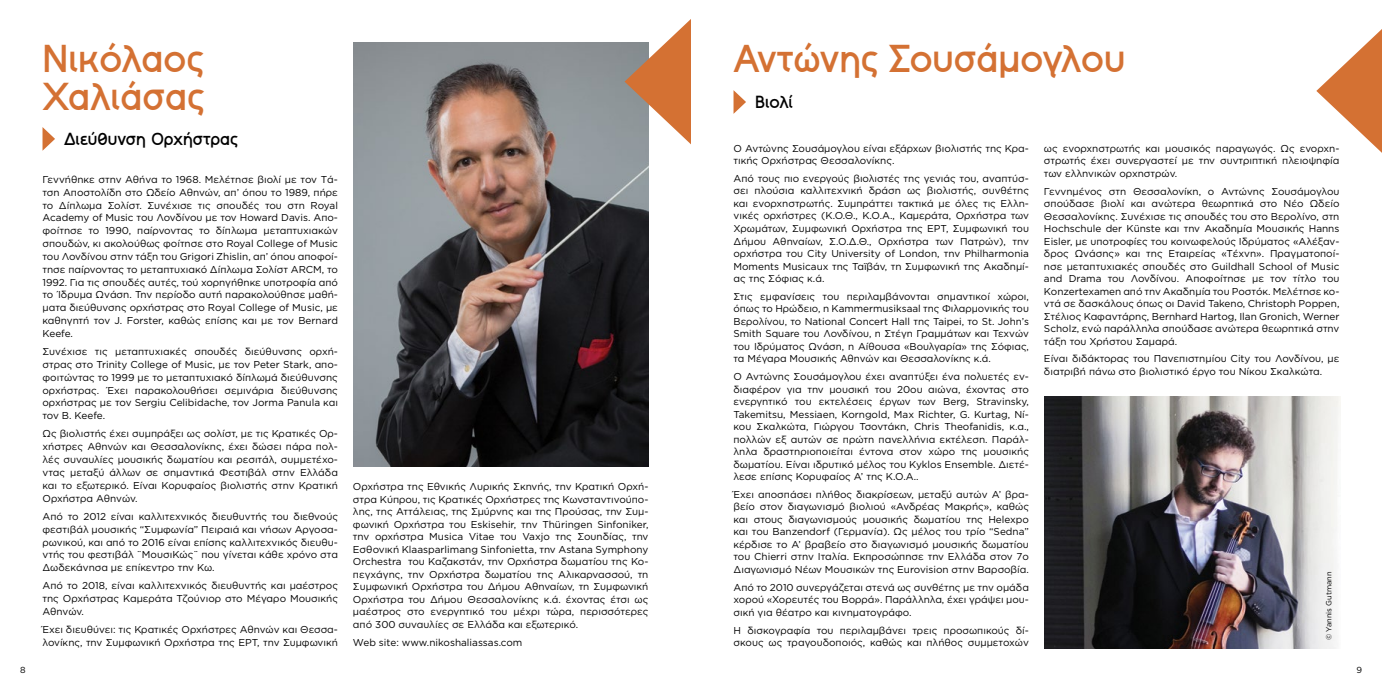
<style>
.page{position:relative;width:1382px;height:691px;background:#fff}
.page>*{position:absolute;margin:0;border:0;box-sizing:border-box;transform-origin:0 0}
.t1{font:700 38.75px/38.8px "Minera";color:#d47133}
.t2{font:700 17.5px "Minera";color:#000}
.t3{font:10px/12.5px "Gotham Greek";color:#000;text-align:justify}
.t4{font:8.75px "Gotham Greek";color:#000}
.t5{font:7.5px "Gotham Greek";color:#000}
</style>
<div class="page">
<img style="left:353px;top:43px;width:295px;height:424px">
<svg style="left:43px;top:127px;width:12px;height:23px"></svg>
<img style="left:1044px;top:396px;width:296px;height:252px">
<svg style="left:733px;top:90px;width:13px;height:24px"></svg>
<svg style="left:625px;top:19px;width:66px;height:125px"></svg>
<svg style="left:1316px;top:29px;width:66px;height:124px"></svg>
<h1 class="t1" style="left:43px;top:38px;width:164px">Νικόλαος<br>Χαλιάσας</h1>
<h2 class="t2" style="left:64px;top:129px;width:176px">Διεύθυνση Ορχήστρας</h2>
<p class="t3" style="left:43px;top:173px;width:297px;line-height:12.9px">Γεννήθηκε στην Αθήνα το 1968. Μελέτησε βιολί με τον Τά&shy;τση Αποστολίδη στο Ωδείο Αθηνών, απ’ όπου το 1989, πήρε το Δίπλωμα Σολίστ. Συνέχισε τις σπουδές του στη Royal Academy of Music του Λονδίνου με τον Howard Davis. Απο&shy;φοίτησε το 1990, παίρνοντας το δίπλωμα μεταπτυχιακών σπουδών, κι ακολούθως φοίτησε στο Royal College of Music του Λονδίνου στην τάξη του Grigori Zhislin, απ’ όπου αποφοί&shy;τησε παίρνοντας το μεταπτυχιακό Δίπλωμα Σολίστ ARCM, το 1992. Για τις σπουδές αυτές, τού χορηγήθηκε υποτροφία από το Ίδρυμα Ωνάση. Την περίοδο αυτή παρακολούθησε μαθή&shy;ματα διεύθυνσης ορχήστρας στο Royal College of Music, με καθηγητή τον J. Forster, καθώς επίσης και με τον Bernard Keefe.</p>
<p class="t3" style="left:43px;top:345px;width:297px;line-height:12.9px">Συνέχισε τις μεταπτυχιακές σπουδές διεύθυνσης ορχή&shy;στρας στο Trinity College of Music, με τον Peter Stark, απο&shy;φοιτώντας το 1999 με το μεταπτυχιακό δίπλωμά διεύθυνσης ορχήστρας. Έχει παρακολουθήσει σεμινάρια διεύθυνσης ορχήστρας με τον Sergiu Celibidache, τον Jorma Panula και τον B. Keefe.</p>
<p class="t3" style="left:43px;top:427px;width:297px;line-height:12.9px">Ως βιολιστής έχει συμπράξει ως σολίστ, με τις Κρατικές Ορ&shy;χήστρες Αθηνών και Θεσσαλονίκης, έχει δώσει πάρα πολ&shy;λές συναυλίες μουσικής δωματίου και ρεσιτάλ, συμμετέχο&shy;ντας μεταξύ άλλων σε σημαντικά Φεστιβάλ στην Ελλάδα και το εξωτερικό. Είναι Κορυφαίος βιολιστής στην Κρατική Ορχήστρα Αθηνών.</p>
<p class="t3" style="left:43px;top:510px;width:297px;line-height:12.9px">Από το 2012 είναι καλλιτεχνικός διευθυντής του διεθνούς φεστιβάλ μουσικής “Συμφωνία” Πειραιά και νήσων Αργοσα&shy;ρωνικού, και από το 2016 είναι επίσης καλλιτεχνικός διευθυ&shy;ντής του φεστιβάλ ¨ΜουσιΚώς¨ που γίνεται κάθε χρόνο στα Δωδεκάνησα με επίκεντρο την Κω.</p>
<p class="t3" style="left:43px;top:579px;width:297px;line-height:12.9px">Από το 2018, είναι καλλιτεχνικός διευθυντής και μαέστρος της Ορχήστρας Καμεράτα Τζούνιορ στο Μέγαρο Μουσικής Αθηνών.</p>
<p class="t3" style="left:43px;top:623px;width:297px;line-height:12.9px">Έχει διευθύνει: τις Κρατικές Ορχήστρες Αθηνών και Θεσσα&shy;λονίκης, την Συμφωνική Ορχήστρα της ΕΡΤ, την Συμφωνική</p>
<p class="t3" style="left:353px;top:480px;width:297px">Ορχήστρα της Εθνικής Λυρικής Σκηνής, την Κρατική Ορχή&shy;στρα Κύπρου, τις Κρατικές Ορχήστρες της Κωνσταντινούπο&shy;λης, της Αττάλειας, της Σμύρνης και της Προύσας, την Συμ&shy;φωνική Ορχήστρα του Eskisehir, την Thüringen Sinfoniker, την ορχήστρα Musica Vitae του Vaxjo της Σουηδίας, την Εσθονική Klaasparlimang Sinfonietta, την Astana Symphony Orchestra του Καζακστάν, την Ορχήστρα δωματίου της Κο&shy;πεγχάγης, την Ορχήστρα δωματίου της Αλικαρνασσού, τη Συμφωνική Ορχήστρα του Δήμου Αθηναίων, τη Συμφωνική Ορχήστρα του Δήμου Θεσσαλονίκης κ.ά. έχοντας έτσι ως μαέστρος στο ενεργητικό του μέχρι τώρα, περισσότερες από 300 συναυλίες σε Ελλάδα και εξωτερικό.</p>
<p class="t3" style="left:353px;top:636px;width:171px">Web site: www.nikoshaliassas.com</p>
<h1 class="t1" style="left:733px;top:38px;width:393px">Αντώνης Σουσάμογλου</h1>
<h2 class="t2" style="left:755px;top:92px;width:39px">Βιολί</h2>
<p class="t3" style="left:733px;top:142px;width:297px">Ο Αντώνης Σουσάμογλου είναι εξάρχων βιολιστής της Κρα&shy;τικής Ορχήστρας Θεσσαλονίκης.</p>
<p class="t3" style="left:733px;top:172px;width:297px">Από τους πιο ενεργούς βιολιστές της γενιάς του, αναπτύσ&shy;σει πλούσια καλλιτεχνική δράση ως βιολιστής, συνθέτης και ενορχηστρωτής. Συμπράττει τακτικά με όλες τις Ελλη&shy;νικές ορχήστρες (Κ.Ο.Θ., Κ.Ο.Α., Καμεράτα, Ορχήστρα των Χρωμάτων, Συμφωνική Ορχήστρα της ΕΡΤ, Συμφωνική του Δήμου Αθηναίων, Σ.Ο.Δ.Θ., Ορχήστρα των Πατρών), την ορχήστρα του City University of London, την Philharmonia Moments Musicaux της Ταϊβάν, τη Συμφωνική της Ακαδημί&shy;ας της Σόφιας κ.ά.</p>
<p class="t3" style="left:733px;top:290px;width:297px">Στις εμφανίσεις του περιλαμβάνονται σημαντικοί χώροι, όπως το Ηρώδειο, η Kammermusiksaal της Φιλαρμονικής του Βερολίνου, το National Concert Hall της Taipei, το St. John’s Smith Square του Λονδίνου, η Στέγη Γραμμάτων και Τεχνών του Ιδρύματος Ωνάση, η Αίθουσα «Βουλγαρία» της Σόφιας, τα Μέγαρα Μουσικής Αθηνών και Θεσσαλονίκης κ.ά.</p>
<p class="t3" style="left:733px;top:370px;width:297px">Ο Αντώνης Σουσάμογλου έχει αναπτύξει ένα πολυετές εν&shy;διαφέρον για την μουσική του 20ου αιώνα, έχοντας στο ενεργητικό του εκτελέσεις έργων των Berg, Stravinsky, Takemitsu, Messiaen, Korngold, Max Richter, G. Kurtag, Νί&shy;κου Σκαλκώτα, Γιώργου Τσοντάκη, Chris Theofanidis, κ.α., πολλών εξ αυτών σε πρώτη πανελλήνια εκτέλεση. Παράλ&shy;ληλα δραστηριοποιείται έντονα στον χώρο της μουσικής δωματίου. Είναι ιδρυτικό μέλος του Kyklos Ensemble. Διετέ&shy;λεσε επίσης Κορυφαίος Α’ της Κ.Ο.Α..</p>
<p class="t3" style="left:733px;top:488px;width:297px">Έχει αποσπάσει πλήθος διακρίσεων, μεταξύ αυτών Α’ βρα&shy;βείο στον διαγωνισμό βιολιού «Ανδρέας Μακρής», καθώς και στους διαγωνισμούς μουσικής δωματίου της Helexpo και του Banzendorf (Γερμανία). Ως μέλος του τρίο “Sedna” κέρδισε το Α’ βραβείο στο διαγωνισμό μουσικής δωματίου του Chierri στην Ιταλία. Eκπροσώπησε την Ελλάδα στον 7ο Διαγωνισμό Νέων Μουσικών της Eurovision στην Βαρσοβία.</p>
<p class="t3" style="left:733px;top:581px;width:297px">Από το 2010 συνεργάζεται στενά ως συνθέτης με την ομάδα χορού «Χορευτές του Βορρά». Παράλληλα, έχει γράψει μου&shy;σική για θέατρο και κινηματογράφο.</p>
<p class="t3" style="left:733px;top:624px;width:297px">H δισκογραφία του περιλαμβάνει τρεις προσωπικούς δί&shy;σκους ως τραγουδοποιός, καθώς και πλήθος συμμετοχών</p>
<p class="t3" style="left:1044px;top:142px;width:297px">ως ενορχηστρωτής και μουσικός παραγωγός. Ως ενορχη&shy;στρωτής έχει συνεργαστεί με την συντριπτική πλειοψηφία των ελληνικών ορχηστρών.</p>
<p class="t3" style="left:1044px;top:185px;width:297px">Γεννημένος στη Θεσσαλονίκη, ο Αντώνης Σουσάμογλου σπούδασε βιολί και ανώτερα θεωρητικά στο Νέο Ωδείο Θεσσαλονίκης. Συνέχισε τις σπουδές του στο Βερολίνο, στη Hochschule der Künste και την Ακαδημία Μουσικής Hanns Eisler, με υποτροφίες του κοινωφελούς Ιδρύματος «Αλέξαν&shy;δρος Ωνάσης» και της Εταιρείας «Τέχνη». Πραγματοποί&shy;ησε μεταπτυχιακές σπουδές στο Guildhall School of Music and Drama του Λονδίνου. Αποφοίτησε με τον τίτλο του Konzertexamen από την Ακαδημία του Ροστόκ. Μελέτησε κο&shy;ντά σε δασκάλους όπως οι David Takeno, Christoph Poppen, Στέλιος Καφαντάρης, Bernhard Hartog, Ilan Gronich, Werner Scholz, ενώ παράλληλα σπούδασε ανώτερα θεωρητικά στην τάξη του Χρήστου Σαμαρά.</p>
<p class="t3" style="left:1044px;top:352px;width:297px">Είναι διδάκτορας του Πανεπιστημίου City του Λονδίνου, με διατριβή πάνω στο βιολιστικό έργο του Νίκου Σκαλκώτα.</p>
<p class="t5" style="left:1325px;top:640px;width:70px;rotate:-90deg">© Yannis Gutmann</p>
<p class="t4" style="left:20px;top:665px;width:7px">8</p>
<p class="t4" style="left:1356px;top:665px;width:7px">9</p>
</div>
